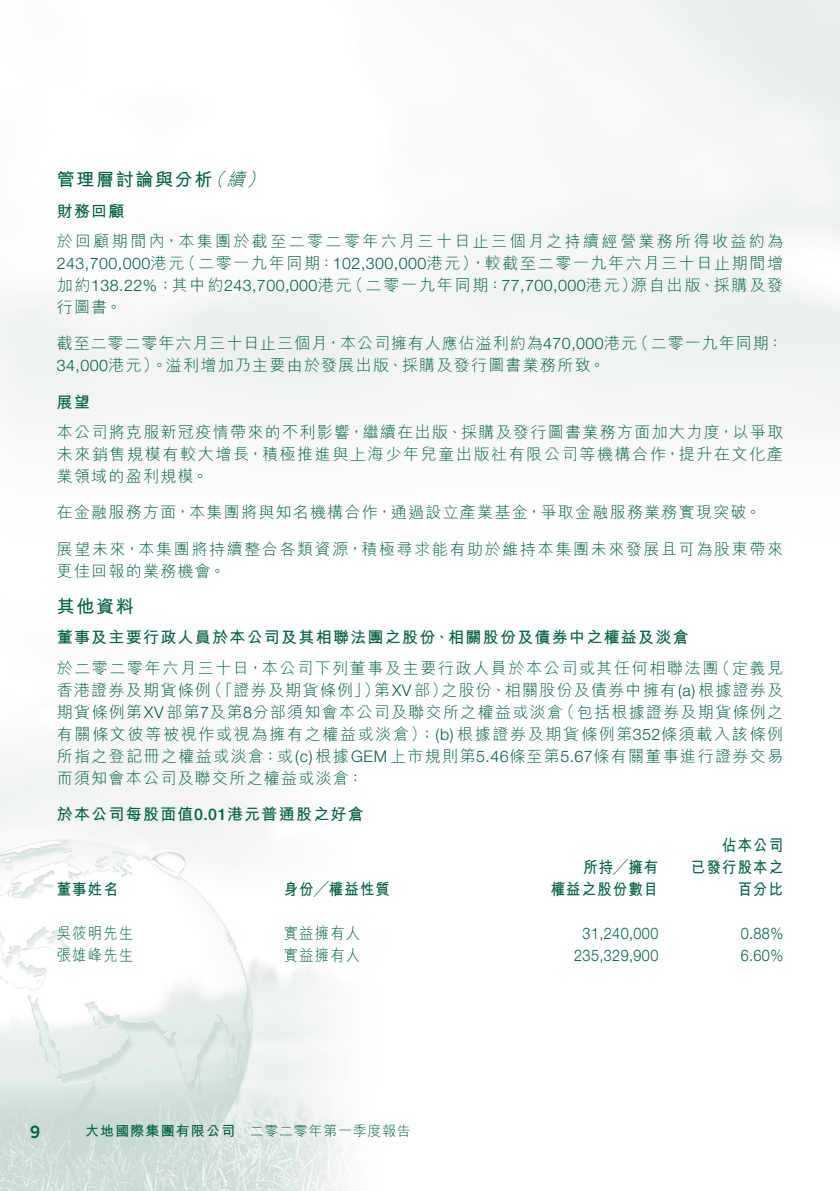
<style>
.page{position:relative;width:840px;height:1191px;background:#fff}
.page>*{position:absolute;margin:0;border:0;box-sizing:border-box;transform-origin:0 0}
.t1{font:700 18px "M Hei HK";letter-spacing:.095em;color:#006142}
.t2{font:italic 300 18px "M Hei HK";color:#006142}
.t3{font:17px "Trade Gothic LT Std Bd 2";color:#006142}
.t4{font:300 16px/22px "M Hei HK";letter-spacing:.085em;color:#006142}
.t5{font:300 16px/22px "M Hei HK";letter-spacing:.06em;color:#006142}
.t6{font:300 16px/22px "M Hei HK";letter-spacing:.15em;color:#006142;text-align:right}
.t7{font:700 16px "M Hei HK";letter-spacing:.08em;color:#006142}
.t8{font:300 16px "Helvetica Neue LT Std";letter-spacing:.03em;color:#006142}
.t9{font:700 16px/22px "M Hei HK";letter-spacing:.08em;color:#006142;text-align:right;scale:.9 1}
.t10{font:300 16px "M Hei HK";letter-spacing:.115em;color:#006142}
.t11{font:300 16px "Helvetica Neue LT Std";letter-spacing:.03em;color:#006142;scale:.9 1}
.t12{font:300 16px "M Hei HK";letter-spacing:.085em;color:#006142;scale:.9 1}
.t13{font:300 14px "M Hei HK";letter-spacing:.05em;color:#006142}
.t14{font:700 14px "M Hei HK";letter-spacing:.08em;color:#006142}
.s1{font-family:"Helvetica Neue LT Std"}
.s2{font-family:"M Hei HK"}
.s3{font-family:"Helvetica Neue LT Std";font-weight:500}
</style>
<div class="page">
<img style="left:0;top:0;width:839px;height:1191px">
<p class="t2" style="left:206px;top:170px;width:45px">（續</p>
<p class="t2" style="left:246px;top:170px;width:24px">(</p>
<p class="t1" style="left:57px;top:166px;width:157px">管理層討論與分析</p>
<p class="t7" style="left:57px;top:199px;width:69px">財務回顧</p>
<p class="t6" style="left:57px;top:230px;width:727px">於回顧期間內，本集團於截至二零二零年六月三十日止三個月之持續經營業務所得收益約為（二零一九年同期：<span class="s1">102,300,000</span>港元 ，）較截至二零一九年六月三十日止期間增</p>
<p class="t8" style="left:57px;top:254px;width:129px">243,700,000<span class="s2">港元</span></p>
<p class="t10" style="left:347px;top:277px;width:291px">（二零一九年同期：<span class="s1">77,700,000</span>港元）</p>
<p class="t10" style="left:631px;top:277px;width:153px">源自出版、採購及發</p>
<p class="t8" style="left:57px;top:276px;width:296px"><span class="s2">加約</span>138.22%<span class="s2">；其中約</span>243,700,000<span class="s2">港元</span></p>
<p class="t4" style="left:57px;top:296px;width:66px">行圖書。</p>
<p class="t5" style="left:57px;top:332px;width:581px">截至二零二零年六月三十日止三個月，本公司擁有人應佔溢利約為<span class="s1">470,000</span>港元<br><span class="s1">34,000</span>港元）。溢利增加乃主要由於發展出版、採購及發行圖書業務所致。</p>
<p class="t7" style="left:57px;top:390px;width:35px">展望</p>
<p class="t4" style="left:57px;top:421px;width:727px;text-align:justify">本公司將克服新冠疫情帶來的不利影響，繼續在出版、採購及發行圖書業務方面加大力度，以爭取未來銷售規模有較大增長，積極推進與上海少年兒童出版社有限公司等機構合作，提升在文化產業領域的盈利規模。</p>
<p class="t4" style="left:57px;top:501px;width:705px">在金融服務方面，本集團將與知名機構合作，通過設立產業基金，爭取金融服務業務實現突破。</p>
<p class="t4" style="left:57px;top:537px;width:727px">展望未來，本集團將持續整合各類資源，積極尋求能有助於維持本集團未來發展且可為股東帶來更佳回報的業務機會。</p>
<p class="t1" style="left:57px;top:593px;width:79px">其他資料</p>
<p class="t7" style="left:57px;top:626px;width:633px">董事及主要行政人員於本公司及其相聯法團之股份、相關股份及債券中之權益及淡倉</p>
<p class="t4" style="left:713px;top:656px;width:71px">（定義見</p>
<p class="t5" style="left:632px;top:332px;width:152px">（二零一九年同期：</p>
<p class="t4" style="left:441px;top:656px;width:343px;text-indent:-384px">於二零二零年六月三十日，本公司下列董事及主要行政人員於本公司或其任何相聯法團<br>之股份、相關股份及債券中擁有 <span class="s1">)a(</span> 根據證券及</p>
<p class="t4" style="left:206px;top:678px;width:175px">（「證券及期貨條例」）</p>
<p class="t4" style="left:374px;top:678px;width:75px">第<span class="s1">XV</span>部）</p>
<p class="t4" style="left:57px;top:678px;width:155px">香港證券及期貨條例</p>
<p class="t4" style="left:558px;top:700px;width:226px">（包括根據證券及期貨條例之</p>
<p class="t4" style="left:57px;top:700px;width:727px">期貨條例第<span class="s1">XV</span>部第<span class="s1">7</span>及第<span class="s1">8</span>分部須知會本公司及聯交所之權益或淡倉<br>有關條文彼等被視作或視為擁有之權益或淡倉）；<span class="s1">(b)</span>根據證券及期貨條例第<span class="s1">352</span>條須載入該條例所指之登記冊之權益或淡倉；或 <span class="s1">)c(</span> 根據<span class="s1">GEM</span>上市規則第<span class="s1">5.46</span>條至第<span class="s1">5.67</span>條有關董事進行證券交易而須知會本公司及聯交所之權益或淡倉：</p>
<p class="t7" style="left:57px;top:802px;width:308px">於本公司每股面值<span class="s3">0.01</span>港元普通股之好倉</p>
<p class="t9" style="left:57px;top:876px;width:69px">董事姓名</p>
<p class="t12" style="left:57px;top:924px;width:86px">吳筱明先生</p>
<p class="t9" style="left:283px;top:876px;width:119px">身份╱權益性質</p>
<p class="t12" style="left:283px;top:924px;width:86px">實益擁有人</p>
<p class="t9" style="left:550px;top:854px;width:121px">所持╱擁有<br>權益之股份數目</p>
<p class="t11" style="left:582px;top:923px;width:86px">31,240,000</p>
<p class="t9" style="left:690px;top:832px;width:104px">佔本公司<br>已發行股本之百分比</p>
<p class="t11" style="left:740px;top:923px;width:49px">0.88%</p>
<p class="t12" style="left:57px;top:946px;width:86px">張雄峰先生</p>
<p class="t12" style="left:283px;top:946px;width:86px">實益擁有人</p>
<p class="t11" style="left:574px;top:945px;width:95px">235,329,900</p>
<p class="t11" style="left:740px;top:945px;width:49px">6.60%</p>
<p class="t3" style="left:30px;top:1121px;width:12px">9</p>
<p class="t14" style="left:85px;top:1121px;width:151px">大地國際集團有限公司</p>
<p class="t13" style="left:250px;top:1124px;width:162px">二零二零年第一季度報告</p>
</div>
